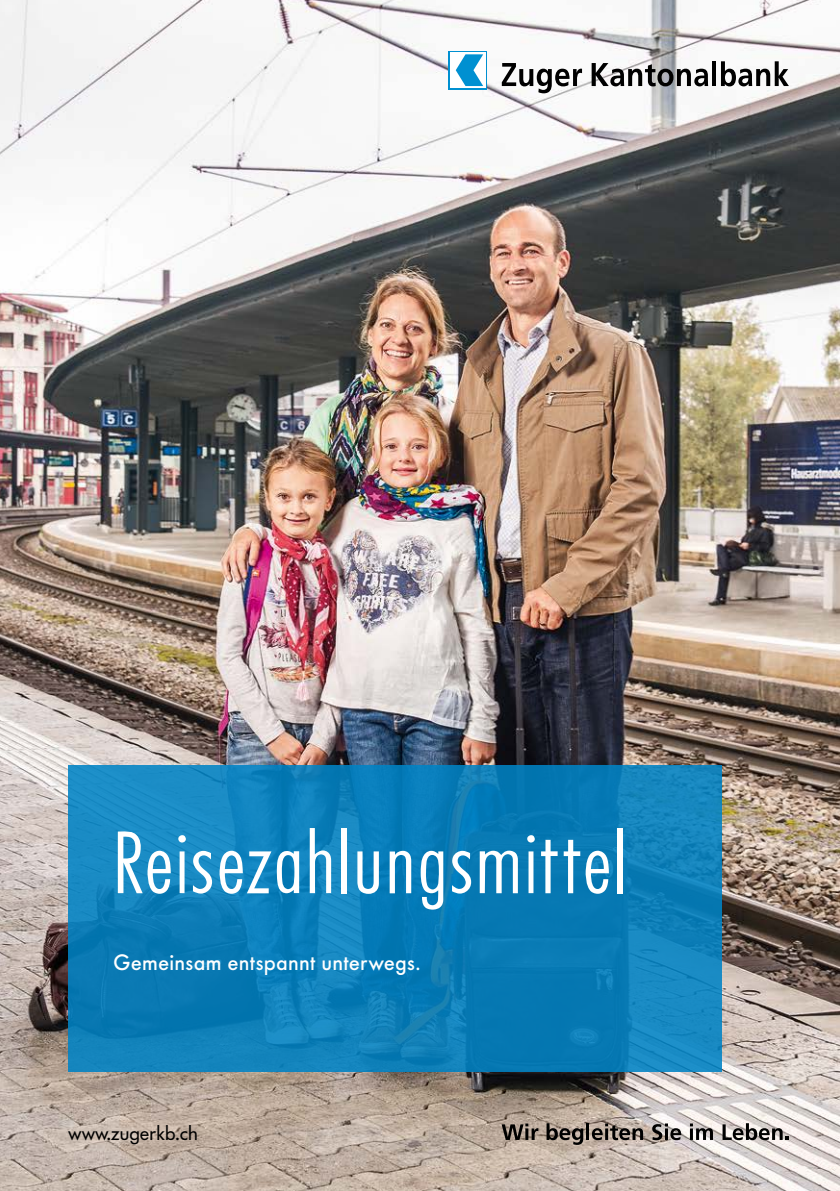
<style>
.page{position:relative;width:840px;height:1191px;background:#fff}
.page>*{position:absolute;margin:0;border:0;box-sizing:border-box;transform-origin:0 0}
.t1{font:300 88px "Futura Condensed BQ";letter-spacing:.03em;color:#fff}
.t2{font:500 22px "Futura BQ";letter-spacing:.015em;color:#fff}
.t3{font:20px "Futura BQ";letter-spacing:.005em;color:#000}
</style>
<div class="page">
<img style="left:0;top:0;width:839px;height:1191px">
<svg style="left:68px;top:765px;width:652px;height:306px;background:#0d7fb9"></svg>
<svg style="left:501px;top:63px;width:80px;height:30px"></svg>
<svg style="left:591px;top:63px;width:116px;height:23px"></svg>
<svg style="left:711px;top:61px;width:4px;height:25px"></svg>
<svg style="left:720px;top:61px;width:68px;height:25px"></svg>
<svg style="left:448px;top:51px;width:38px;height:38px"></svg>
<div style="left:449px;top:52px;width:36px;height:36px;background:#fff"></div>
<svg style="left:455px;top:54px;width:28px;height:32px"></svg>
<svg style="left:501px;top:1123px;width:37px;height:17px"></svg>
<svg style="left:546px;top:1123px;width:37px;height:21px"></svg>
<hr style="left:586px;top:1123px;width:3px;height:17px;background:#000">
<svg style="left:591px;top:1123px;width:51px;height:17px"></svg>
<svg style="left:651px;top:1123px;width:29px;height:17px"></svg>
<svg style="left:689px;top:1123px;width:23px;height:17px"></svg>
<svg style="left:722px;top:1123px;width:66px;height:17px"></svg>
<h1 class="t1" style="left:113px;top:813px;width:514px">Reisezahlungsmittel</h1>
<p class="t2" style="left:113px;top:949px;width:309px">Gemeinsam entspannt unterwegs.</p>
<p class="t3" style="left:68px;top:1120px;width:131px">www.zugerkb.ch</p>
</div>
